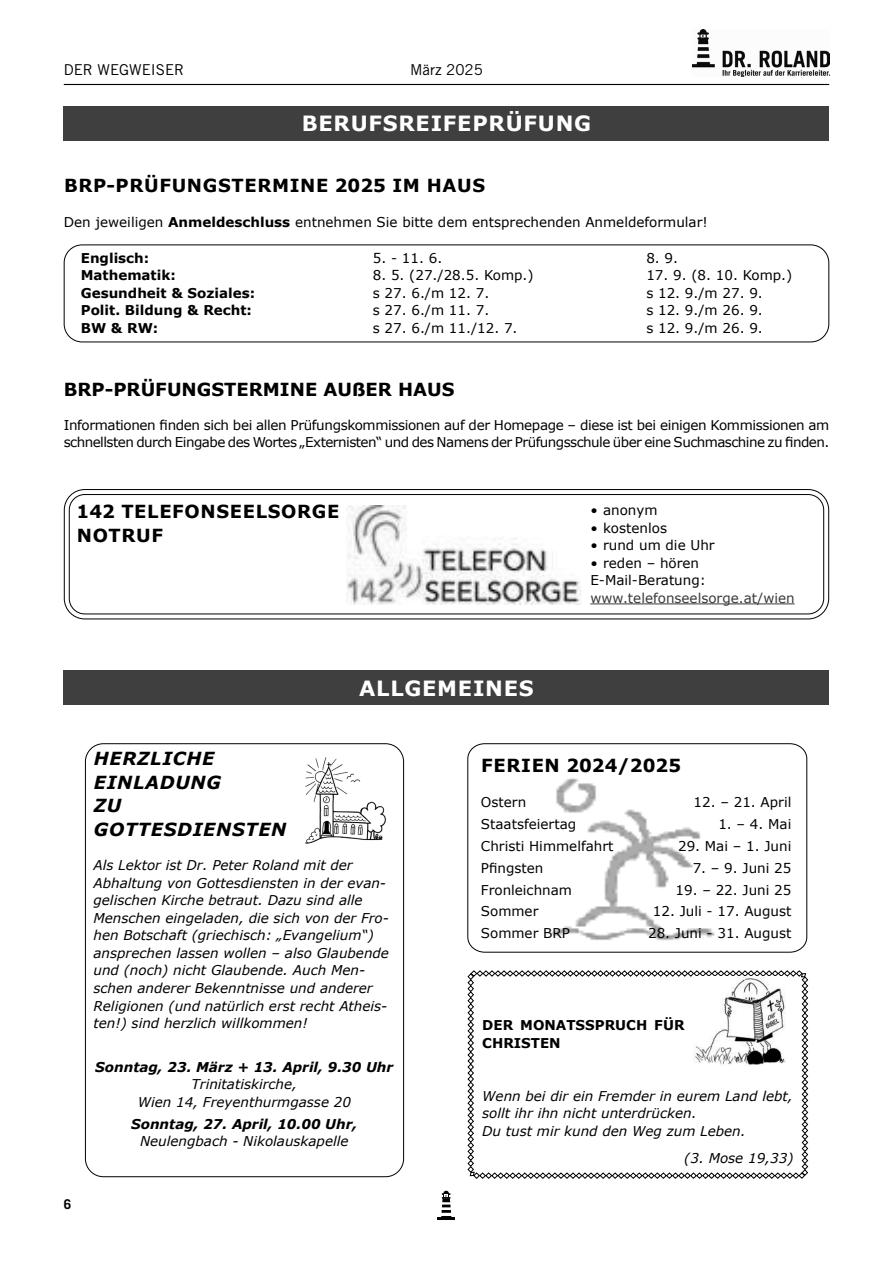
<style>
.page{position:relative;width:893px;height:1263px;background:#fff}
.page>*{position:absolute;margin:0;border:0;box-sizing:border-box;transform-origin:0 0}
.t1{font:700 21px "Verdana";letter-spacing:.035em;color:#fff}
.t2{font:700 18px/23.4px "Verdana";letter-spacing:.035em;color:#000}
.t3{font:700 18px "Verdana";color:#000}
.t4{font:italic 700 18px/23.4px "Verdana";letter-spacing:.035em;color:#000}
.t5{font:15px "Trade Gothic LT Std";color:#000}
.t6{font:italic 13.5px/17.5px "Verdana";color:#000}
.t7{font:13.5px "Verdana";color:#000}
.t8{font:13.5px/17.5px "Verdana";letter-spacing:-.04em;color:#000}
.Plain_Text{font:700 13.5px/17.5px "Verdana";color:#000}
.t9{font:italic 700 13.5px "Verdana";color:#000}
.t10{font:13.5px/17.5px "Verdana";color:#393939}
.t11{font:700 13.5px "Trade Gothic LT Std";color:#000}
.s1{font-weight:700}
.s2{color:#000}
</style>
<div class="page">
<img style="left:692px;top:30px;width:137px;height:47px">
<hr style="left:64px;top:84px;width:765px;height:1px;background:#000">
<hr style="left:437px;top:1217px;width:18px;height:3px;background:#000">
<svg style="left:441px;top:1191px;width:11px;height:26px"></svg>
<div style="left:64px;top:106px;width:765px;height:34px;background:#3f3f3f"></div>
<div style="left:64px;top:244px;width:765px;height:98px;border:1px solid #000;border-radius:18px"></div>
<div style="left:64px;top:671px;width:765px;height:34px;background:#3f3f3f"></div>
<div style="left:85px;top:743px;width:319px;height:434px;border:1px solid #000;border-radius:18px"></div>
<svg style="left:467px;top:970px;width:341px;height:209px"></svg>
<img style="left:694px;top:976px;width:93px;height:90px">
<svg style="left:467px;top:743px;width:340px;height:210px"></svg>
<img style="left:305px;top:757px;width:81px;height:87px">
<img style="left:346px;top:506px;width:236px;height:98px">
<hr style="left:590px;top:603px;width:205px;height:1px;background:#393939">
<div style="left:64px;top:489px;width:765px;height:130px;border:1px solid #000;border-radius:20px"></div>
<div style="left:69px;top:494px;width:755px;height:120px;border:1px solid #000;border-radius:16px"></div>
<p class="t5" style="left:64px;top:60px;width:122px">DER WEGWEISER</p>
<p class="t5" style="left:410px;top:60px;width:74px">März 2025</p>
<p class="t1" style="left:302px;top:109px;width:291px">BERUFSREIFEPRÜFUNG</p>
<p class="t2" style="left:64px;top:174px;width:423px">BRP-PRÜFUNGSTERMINE 2025 IM HAUS</p>
<p class="t7" style="left:64px;top:213px;width:645px">Den jeweiligen <span class="s1">Anmeldeschluss</span> entnehmen Sie bitte dem entsprechenden Anmeldeformular!</p>
<p class="Plain_Text" style="left:81px;top:249px;width:70px">Englisch:</p>
<p class="t7" style="left:373px;top:248px;width:71px">5. - 11. 6.</p>
<p class="t7" style="left:646px;top:248px;width:33px">8. 9.</p>
<p class="Plain_Text" style="left:81px;top:266px;width:97px">Mathematik:</p>
<p class="t7" style="left:373px;top:266px;width:162px">8. 5. (27./28.5. Komp.)</p>
<p class="t7" style="left:646px;top:266px;width:147px">17. 9. (8. 10. Komp.)</p>
<p class="Plain_Text" style="left:81px;top:284px;width:176px">Gesundheit &amp; Soziales:</p>
<p class="t7" style="left:373px;top:283px;width:118px">s 27. 6./m 12. 7.</p>
<p class="t7" style="left:646px;top:283px;width:118px">s 12. 9./m 27. 9.</p>
<p class="Plain_Text" style="left:81px;top:301px;width:173px">Polit. Bildung &amp; Recht:</p>
<p class="t7" style="left:373px;top:301px;width:118px">s 27. 6./m 11. 7.</p>
<p class="t7" style="left:646px;top:301px;width:118px">s 12. 9./m 26. 9.</p>
<p class="Plain_Text" style="left:81px;top:319px;width:79px">BW &amp; RW:</p>
<p class="t7" style="left:373px;top:319px;width:146px">s 27. 6./m 11./12. 7.</p>
<p class="t7" style="left:646px;top:319px;width:118px">s 12. 9./m 26. 9.</p>
<p class="t3" style="left:64px;top:377px;width:392px">BRP-PRÜFUNGSTERMINE AUẞER HAUS</p>
<p class="t8" style="left:64px;top:416px;width:767px">Informationen finden sich bei allen Prüfungskommissionen auf der Homepage – diese ist bei einigen Kommissionen am schnellsten durch Eingabe des Wortes „Externisten“ und des Namens der Prüfungsschule über eine Suchmaschine zu finden.</p>
<p class="t2" style="left:77px;top:500px;width:264px">142 TELEFONSEELSORGE<br>NOTRUF</p>
<p class="t7" style="left:590px;top:501px;width:69px">• anonym</p>
<p class="t7" style="left:590px;top:518px;width:78px">• kostenlos</p>
<p class="t7" style="left:590px;top:536px;width:126px">• rund um die Uhr</p>
<p class="t7" style="left:590px;top:553px;width:110px">• reden – hören</p>
<p class="t10" style="left:590px;top:571px;width:206px"><span class="s2">E-Mail-Beratung: </span>www.telefonseelsorge.at/wien</p>
<p class="t1" style="left:359px;top:673px;width:176px">ALLGEMEINES</p>
<p class="t11" style="left:64px;top:1196px;width:9px">6</p>
<p class="t4" style="left:94px;top:747px;width:129px">HERZLICHE<br>EINLADUNG</p>
<p class="t4" style="left:94px;top:793px;width:194px">ZU<br>GOTTESDIENSTEN</p>
<p class="t6" style="left:94px;top:856px;width:297px">Als Lektor ist Dr. Peter Roland mit der Abhaltung von Gottesdiensten in der evan&shy;gelischen Kirche betraut. Dazu sind alle Menschen eingeladen, die sich von der Fro&shy;hen Botschaft (griechisch: „Evangelium“) ansprechen lassen wollen – also Glaubende und (noch) nicht Glaubende. Auch Men&shy;schen anderer Bekenntnisse und anderer Religionen (und natürlich erst recht Atheis&shy;ten!) sind herzlich willkommen!</p>
<p class="t9" style="left:95px;top:1057px;width:299px">Sonntag, 23. März + 13. April, 9.30 Uhr</p>
<p class="t6" style="left:138px;top:1075px;width:215px;text-align:center">Trinitatiskirche,<br>Wien 14, Freyenthurmgasse 20</p>
<p class="t9" style="left:131px;top:1114px;width:228px">Sonntag, 27. April, 10.00 Uhr,</p>
<p class="t6" style="left:140px;top:1132px;width:210px">Neulengbach - Nikolauskapelle</p>
<p class="t3" style="left:481px;top:753px;width:201px">FERIEN 2024/2025</p>
<p class="t7" style="left:481px;top:793px;width:47px">Ostern</p>
<p class="t7" style="left:694px;top:793px;width:99px">12. – 21. April</p>
<p class="t7" style="left:481px;top:815px;width:97px">Staatsfeiertag</p>
<p class="t7" style="left:718px;top:815px;width:75px">1. – 4. Mai</p>
<p class="t7" style="left:481px;top:837px;width:134px">Christi Himmelfahrt</p>
<p class="t7" style="left:678px;top:837px;width:115px">29. Mai – 1. Juni</p>
<p class="t7" style="left:481px;top:858px;width:64px">Pfingsten</p>
<p class="t7" style="left:693px;top:858px;width:100px">7. – 9. Juni 25</p>
<p class="t7" style="left:481px;top:880px;width:93px">Fronleichnam</p>
<p class="t7" style="left:675px;top:880px;width:117px">19. – 22. Juni 25</p>
<p class="t7" style="left:481px;top:902px;width:59px">Sommer</p>
<p class="t7" style="left:653px;top:902px;width:140px">12. Juli - 17. August</p>
<p class="t7" style="left:481px;top:924px;width:91px">Sommer BRP</p>
<p class="t7" style="left:648px;top:924px;width:145px">28. Juni - 31. August</p>
<p class="Plain_Text" style="left:482px;top:1016px;width:204px">DER MONATSSPRUCH FÜR<br>CHRISTEN</p>
<p class="t6" style="left:482px;top:1087px;width:312px">Wenn bei dir ein Fremder in eurem Land lebt,</p>
<p class="t6" style="left:482px;top:1104px;width:216px">sollt ihr ihn nicht unterdrücken.</p>
<p class="t6" style="left:482px;top:1122px;width:265px">Du tust mir kund den Weg zum Leben.</p>
<p class="t6" style="left:684px;top:1149px;width:111px">(3. Mose 19,33)</p>
</div>
